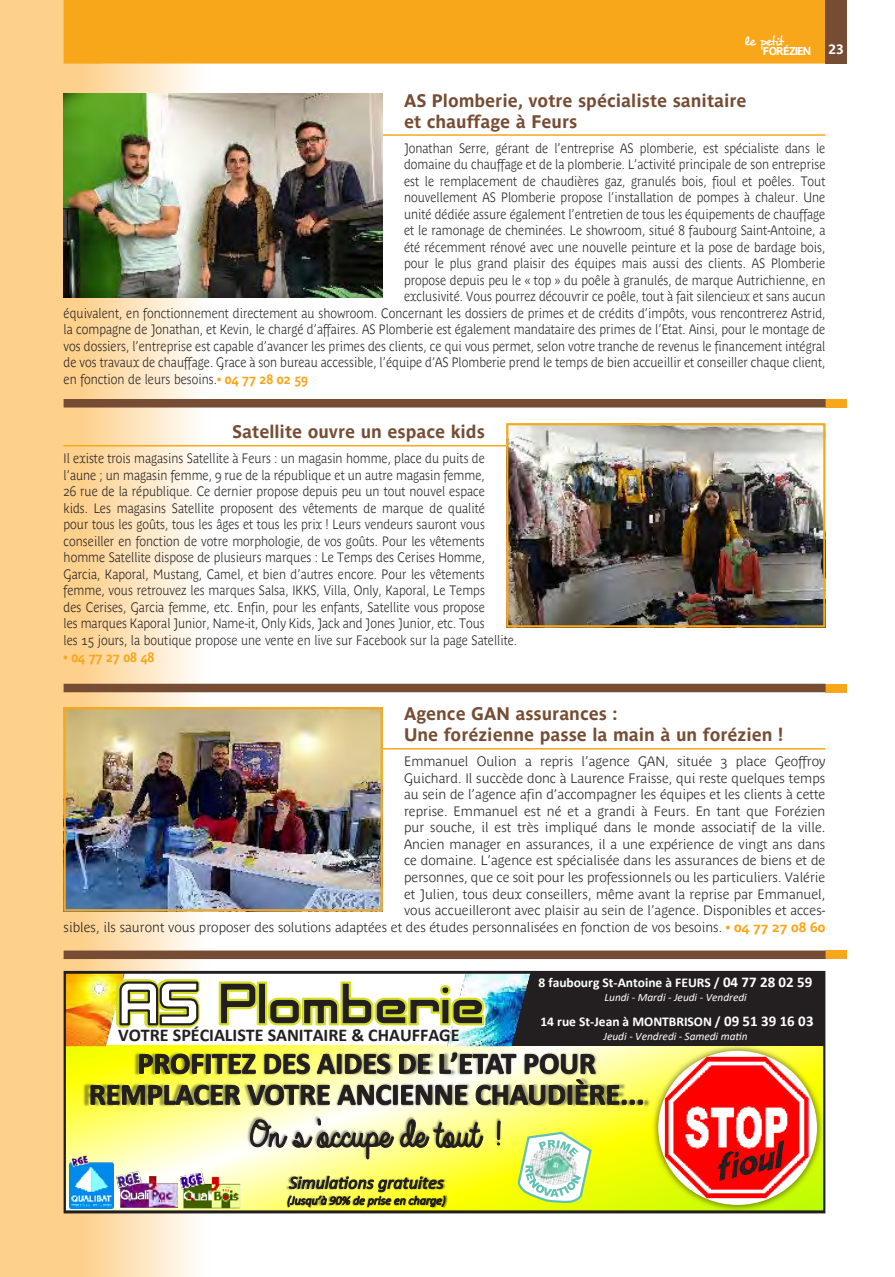
<style>
.page{position:relative;width:895px;height:1277px;background:#fff}
.page>*{position:absolute;margin:0;border:0;box-sizing:border-box;transform-origin:0 0}
.t1{font:700 18px/21px "Parisine";color:#764d34}
.t2{font:700 18px "Calibri";color:#231f20}
.t3{font:700 13.5px/16.5px "Parisine Plus Clair";color:#231f20;scale:.9 1}
.t4{font:700 13.5px/16.5px "Parisine Plus Clair";color:#231f20;text-align:right}
.t5{font:700 13.5px "Calibri";letter-spacing:-.005em;color:#fff}
.t6{font:700 13.5px "Parisine Plus";color:#f8a71b;scale:.9 1}
.t7{font:700 13.5px "Parisine";color:#fff}
.t8{font:700 13.35px "Calibri";color:#fff}
.t9{font:13.35px "Desyrel";letter-spacing:-.06em;color:#fff}
.t10{font:italic 11.25px "Calibri";letter-spacing:-.005em;color:#fff}
.t11{font:700 11.25px "Parisine";letter-spacing:-.08em;color:#fff}
.s1{font-family:"Parisine Plus";color:#f8a71b}
.s2{font-size:14.85px}
</style>
<div class="page">
<svg style="left:0;top:0;width:212px;height:1276px;background:#fcd9a4"></svg>
<div style="left:64px;top:0;width:761px;height:64px;background:#f8a71b"></div>
<div style="left:825px;top:0;width:21px;height:64px;background:#764d34"></div>
<hr style="left:319px;top:134px;width:506px;height:2px;background:#f8a71b">
<hr style="left:319px;top:748px;width:506px;height:1px;background:#f8a71b">
<hr style="left:64px;top:445px;width:506px;height:1px;background:#f8a71b">
<img style="left:64px;top:93px;width:318px;height:204px">
<img style="left:67px;top:710px;width:312px;height:198px">
<div style="left:64px;top:707px;width:318px;height:204px;border:2px solid #f8a71b"></div>
<img style="left:509px;top:426px;width:313px;height:198px">
<div style="left:506px;top:423px;width:319px;height:204px;border:2px solid #f8a71b"></div>
<div style="left:825px;top:399px;width:21px;height:8px;background:#f8a71b"></div>
<div style="left:64px;top:399px;width:761px;height:8px;background:#764d34"></div>
<div style="left:825px;top:950px;width:21px;height:8px;background:#f8a71b"></div>
<div style="left:64px;top:950px;width:761px;height:8px;background:#764d34"></div>
<div style="left:825px;top:683px;width:21px;height:9px;background:#f8a71b"></div>
<div style="left:64px;top:683px;width:761px;height:9px;background:#764d34"></div>
<img style="left:67px;top:973px;width:755px;height:237px">
<div style="left:64px;top:970px;width:761px;height:243px;border:2px solid #231f20"></div>
<p class="t9" style="left:744px;top:33px;width:41px">le petit</p>
<p class="t11" style="left:762px;top:44px;width:50px">FORÉZIEN</p>
<p class="t7" style="left:828px;top:42px;width:17px">23</p>
<p class="t1" style="left:404px;top:90px;width:344px">AS Plomberie, votre spécialiste sanitaire et chauffage à Feurs</p>
<p class="t3" style="left:404px;top:140px;width:469px">Jonathan Serre, gérant de l’entreprise AS plomberie, est spécialiste dans le</p>
<p class="t3" style="left:404px;top:156px;width:469px">domaine du chauffage et de la plomberie. L’activité principale de son entreprise</p>
<p class="t3" style="left:404px;top:173px;width:469px">est le remplacement de chaudières gaz, granulés bois, fioul et poêles. Tout</p>
<p class="t3" style="left:404px;top:189px;width:469px">nouvellement AS Plomberie propose l’installation de pompes à chaleur. Une</p>
<p class="t3" style="left:404px;top:206px;width:469px">unité dédiée assure également l’entretien de tous les équipements de chauffage</p>
<p class="t3" style="left:404px;top:222px;width:469px">et le ramonage de cheminées. Le showroom, situé 8 faubourg Saint-Antoine, a</p>
<p class="t3" style="left:404px;top:239px;width:469px">été récemment rénové avec une nouvelle peinture et la pose de bardage bois,</p>
<p class="t3" style="left:404px;top:255px;width:469px">pour le plus grand plaisir des équipes mais aussi des clients. AS Plomberie</p>
<p class="t3" style="left:404px;top:272px;width:469px">propose depuis peu le « top » du poêle à granulés, de marque Autrichienne, en</p>
<p class="t3" style="left:404px;top:288px;width:469px">exclusivité. Vous pourrez découvrir ce poêle, tout à fait silencieux et sans aucun</p>
<p class="t3" style="left:64px;top:305px;width:847px">équivalent, en fonctionnement directement au showroom. Concernant les dossiers de primes et de crédits d’impôts, vous rencontrerez Astrid,</p>
<p class="t3" style="left:64px;top:321px;width:847px">la compagne de Jonathan, et Kevin, le chargé d’affaires. AS Plomberie est également mandataire des primes de l’Etat. Ainsi, pour le montage de</p>
<p class="t3" style="left:64px;top:338px;width:847px">vos dossiers, l’entreprise est capable d’avancer les primes des clients, ce qui vous permet, selon votre tranche de revenus le financement intégral</p>
<p class="t3" style="left:64px;top:354px;width:847px">de vos travaux de chauffage. Grace à son bureau accessible, l’équipe d’AS Plomberie prend le temps de bien accueillir et conseiller chaque client,</p>
<p class="t3" style="left:64px;top:371px;width:273px">en fonction de leurs besoins.<span class="s1">• 04 77 28 02 59</span></p>
<p class="t1" style="left:232px;top:421px;width:254px">Satellite ouvre un espace kids</p>
<p class="t3" style="left:64px;top:450px;width:505px">Il existe trois magasins Satellite à Feurs : un magasin homme, place du puits de l’aune ; un magasin femme, 9 rue de la république et un autre magasin femme,<br>26 rue de la république. Ce dernier propose depuis peu un tout nouvel espace<br>kids. Les magasins Satellite proposent des vêtements de marque de qualité<br>pour tous les goûts, tous les âges et tous les prix ! Leurs vendeurs sauront vous conseiller en fonction de votre morphologie, de vos goûts. Pour les vêtements homme Satellite dispose de plusieurs marques : Le Temps des Cerises Homme, Garcia, Kaporal, Mustang, Camel, et bien d’autres encore. Pour les vêtements femme, vous retrouvez les marques Salsa, IKKS, Villa, Only, Kaporal, Le Temps<br>des Cerises, Garcia femme, etc. Enfin, pour les enfants, Satellite vous propose<br>les marques Kaporal Junior, Name-it, Only Kids, Jack and Jones Junior, etc. Tous<br>les 15 jours, la boutique propose une vente en live sur Facebook sur la page Satellite.</p>
<p class="t6" style="left:64px;top:649px;width:102px">• 04 77 27 08 48</p>
<p class="t1" style="left:404px;top:703px;width:380px">Agence GAN assurances :<br>Une forézienne passe la main à un forézien !</p>
<p class="t4" style="left:64px;top:753px;width:763px">Emmanuel Oulion a repris l’agence GAN, située 3 place Geoffroy<br>Guichard. Il succède donc à Laurence Fraisse, qui reste quelques temps<br>au sein de l’agence afin d’accompagner les équipes et les clients à cette<br>reprise. Emmanuel est né et a grandi à Feurs. En tant que Forézien<br>pur souche, il est très impliqué dans le monde associatif de la ville.<br>Ancien manager en assurances, il a une expérience de vingt ans dans<br>ce domaine. L’agence est spécialisée dans les assurances de biens et de<br>personnes, que ce soit pour les professionnels ou les particuliers. Valérie<br>et Julien, tous deux conseillers, même avant la reprise par Emmanuel,<br>vous accueilleront avec plaisir au sein de l’agence. Disponibles et acces-<br>sibles, ils sauront vous proposer des solutions adaptées et des études personnalisées en fonction de vos besoins. <span class="s1">• 04 77 27 08 60</span></p>
<h1 class="t2" style="left:118px;top:1022px;width:343px">VOTRE SPÉCIALISTE SANITAIRE &amp; CHAUFFAGE</h1>
<p class="t5" style="left:538px;top:973px;width:275px">8 faubourg St-Antoine à FEURS / <span class="s2">04 77 28 02 59</span></p>
<p class="t10" style="left:604px;top:989px;width:144px">Lundi - Mardi - Jeudi - Vendredi</p>
<p class="t8" style="left:540px;top:1012px;width:274px">14 rue St-Jean à MONTBRISON / <span class="s2">09 51 39 16 03</span></p>
<p class="t10" style="left:603px;top:1028px;width:145px">Jeudi - Vendredi - Samedi matin</p>
</div>
